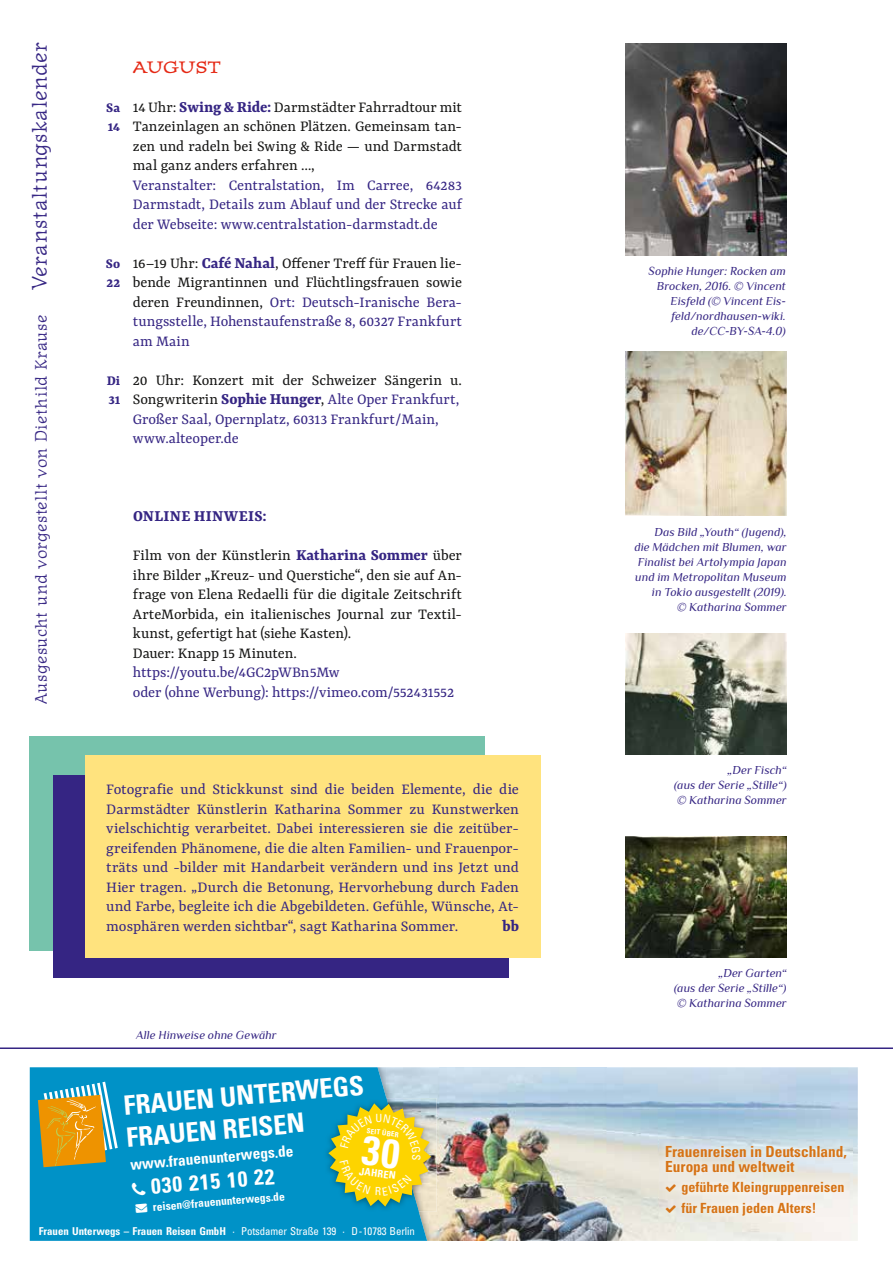
<style>
.page{position:relative;width:893px;height:1263px;background:#fff}
.page>*{position:absolute;margin:0;border:0;box-sizing:border-box;transform-origin:0 0}
.t1{font:700 condensed 26.85px/32.1px "Univers";color:#fff}
.t2{font:700 condensed 21.75px "Univers";color:#fff}
.t3{font:900 19.5px "Journal OT";letter-spacing:-.03em;color:#e52814}
.t4{font:700 17.25px "Rasa";letter-spacing:.015em;color:#352583}
.t5{font:16.5px/19.5px "Rasa";color:#352583;text-align:justify}
.t6{font:16.5px/19.5px "Rasa";letter-spacing:-.005em;color:#141413;text-align:justify}
.t7{font:16.5px "Journal OT Text";letter-spacing:.02em;color:#382885}
.t8{font:700 condensed 15.3px/15.3px "Univers";color:#d67316}
.t9{font:700 condensed 15.3px "Univers";color:#fff}
.t10{font:700 15px/19.5px "Rasa";letter-spacing:-.005em;color:#352583}
.t11{font:700 condensed 14.1px/20.4px "Univers";color:#d67316}
.t12{font:italic 12px/15px "Philosopher";letter-spacing:.01em;color:#352583;text-align:right}
.t13{font:700 condensed 11.55px "Univers";color:#fff}
.t14{font:condensed 11.25px "Univers";color:#fff}
.t15{font:condensed 10.8px "Univers";letter-spacing:-.01em;color:#fff}
.t16{font:700 condensed 10.35px "Univers";color:#fff}
.t17{font:700 condensed 7.05px "Univers";color:#fff}
.s1{font-size:21px}
.s2{font-weight:700;font-size:17.25px;color:#352583}
.s3{color:#352583}
.s4{color:#141413}
.s5{font-weight:700;font-size:17.25px}
.s6{font-weight:700}
</style>
<div class="page">
<hr style="left:0;top:1047px;width:893px;height:2px;background:#352583">
<div style="left:30px;top:736px;width:455px;height:214px;background:#76c3ac"></div>
<div style="left:53px;top:775px;width:455px;height:202px;background:#352583"></div>
<div style="left:85px;top:755px;width:455px;height:203px;background:#ffe37e"></div>
<img style="left:625px;top:44px;width:162px;height:211px">
<img style="left:625px;top:634px;width:162px;height:120px">
<img style="left:625px;top:837px;width:162px;height:120px">
<img style="left:625px;top:351px;width:162px;height:165px">
<img style="left:427px;top:1067px;width:179px;height:174px">
<img style="left:606px;top:1154px;width:84px;height:87px">
<div style="left:30px;top:1067px;width:397px;height:174px;background:#0092c7"></div>
<svg style="left:38px;top:1079px;width:82px;height:88px;background:#a09f5f"></svg>
<img style="left:419px;top:1098px;width:17px;height:114px">
<img style="left:323px;top:1206px;width:96px;height:6px">
<img style="left:660px;top:1139px;width:193px;height:83px">
<svg style="left:132px;top:1181px;width:14px;height:15px"></svg>
<svg style="left:135px;top:1203px;width:13px;height:9px"></svg>
<svg style="left:666px;top:1184px;width:10px;height:8px"></svg>
<svg style="left:666px;top:1205px;width:10px;height:7px"></svg>
<svg style="left:323px;top:1098px;width:108px;height:108px;background:#b3be48"></svg>
<p class="t7" style="left:32px;top:704px;width:663px;rotate:-90deg">Ausgesucht und vorgestellt von Diethild Krause <span class="s1">Veranstaltungskalender</span></p>
<p class="t3" style="left:133px;top:57px;width:89px">AUGUST</p>
<p class="t10" style="left:106px;top:98px;width:15px">Sa<br>14</p>
<p class="t6" style="left:133px;top:98px;width:331px">14 Uhr: <span class="s2">Swing &amp; Ride:</span> Darmstädter Fahrradtour mit Tanzeinlagen an schönen Plätzen. Gemeinsam tan&shy;zen und radeln bei Swing &amp; Ride — und Darmstadt mal ganz anders erfahren …,</p>
<p class="t5" style="left:133px;top:176px;width:331px">Veranstalter: Centralstation, Im Carree, 64283<br>Darmstadt, Details zum Ablauf und der Strecke auf der Webseite: www.centralstation-darmstadt.de</p>
<p class="t10" style="left:106px;top:254px;width:16px">So<br>22</p>
<p class="t6" style="left:133px;top:254px;width:331px">16–19 Uhr: <span class="s2">Café Nahal</span>, Offener Treff für Frauen lie&shy;bende Migrantinnen und Flüchtlingsfrauen sowie deren Freundinnen, <span class="s3">Ort: Deutsch-Iranische Bera&shy;tungsstelle, Hohenstaufenstraße 8, 60327 Frankfurt am Main</span></p>
<p class="t10" style="left:107px;top:371px;width:15px">Di<br>31</p>
<p class="t5" style="left:133px;top:371px;width:331px;text-align:left"><span class="s4">20 Uhr: Konzert mit der Schweizer Sängerin u.<br>Songwriterin</span> <span class="s5">Sophie Hunger</span><span class="s4">,</span> Alte Oper Frankfurt, Großer Saal, Opernplatz, 60313 Frankfurt/Main, www.alteoper.de</p>
<p class="t4" style="left:133px;top:505px;width:135px">ONLINE HINWEIS:</p>
<p class="t6" style="left:133px;top:546px;width:331px;text-align:left">Film von der Künstlerin <span class="s2">Katharina Sommer</span> über ihre Bilder „Kreuz- und Querstiche“, den sie auf An&shy;frage von Elena Redaelli für die digitale Zeitschrift ArteMorbida, ein italienisches Journal zur Textil&shy;kunst, gefertigt hat (siehe Kasten).<br>Dauer: Knapp 15 Minuten.</p>
<p class="t5" style="left:133px;top:663px;width:323px">https://youtu.be/4GC2pWBn5Mw<br>oder (ohne Werbung): https://vimeo.com/552431552</p>
<p class="t5" style="left:106px;top:780px;width:414px">Fotografie und Stickkunst sind die beiden Elemente, die die Darmstädter Künstlerin Katharina Sommer zu Kunstwerken vielschichtig verarbeitet. Dabei interessieren sie die zeitüber&shy;greifenden Phänomene, die die alten Familien- und Frauenpor&shy;träts und -bilder mit Handarbeit verändern und ins Jetzt und Hier tragen. „Durch die Betonung, Hervorhebung durch Faden und Farbe, begleite ich die Abgebildeten. Gefühle, Wünsche, At&shy;mosphären werden sichtbar“, sagt Katharina Sommer.</p>
<p class="t4" style="left:502px;top:915px;width:18px">bb</p>
<p class="t12" style="left:136px;top:1027px;width:142px">Alle Hinweise ohne Gewähr</p>
<h1 class="t1" style="left:122px;top:1089px;width:243px;rotate:-5deg">FRAUEN UNTERWEGS<br>FRAUEN REISEN</h1>
<p class="t14" style="left:375px;top:1111px;width:8px">U</p>
<p class="t17" style="left:367px;top:1126px;width:34px;rotate:7deg">SEIT ÜBER</p>
<p class="t9" style="left:130px;top:1155px;width:165px;rotate:-5deg">www.frauenunterwegs.de</p>
<h2 class="t2" style="left:150px;top:1173px;width:125px;rotate:-5deg">030 215 10 22</h2>
<p class="t13" style="left:152px;top:1200px;width:134px;rotate:-5deg">reisen@frauenunterwegs.de</p>
<p class="t16" style="left:360px;top:1165px;width:38px;rotate:7deg">JAHREN</p>
<p class="t15" style="left:39px;top:1225px;width:378px"><span class="s6">Frauen Unterwegs – Frauen Reisen GmbH</span> · Potsdamer Straße 139 · D-10783 Berlin</p>
<p class="t12" style="left:649px;top:263px;width:139px">Sophie Hunger: Rocken am<br>Brocken, 2016. © Vincent<br>Eisfeld (© Vincent Eis&shy;feld/nordhausen-wiki. de/CC-BY-SA-4.0)</p>
<p class="t12" style="left:634px;top:524px;width:154px">Das Bild „Youth“ (Jugend),<br>die Mädchen mit Blumen, war<br>Finalist bei Artolympia Japan und im Metropolitan Museum in Tokio ausgestellt (2019).<br>© Katharina Sommer</p>
<p class="t12" style="left:674px;top:762px;width:114px;text-align:justify;text-indent:53px">„Der Fisch“ (aus der Serie „Stille“) © Katharina Sommer</p>
<p class="t12" style="left:674px;top:965px;width:114px;text-align:justify;text-indent:44px">„Der Garten“ (aus der Serie „Stille“) © Katharina Sommer</p>
<p class="t8" style="left:665px;top:1143px;width:183px">Frauenreisen in Deutschland,<br>Europa und weltweit</p>
<p class="t11" style="left:681px;top:1177px;width:164px">geführte Kleingruppenreisen für Frauen jeden Alters!</p>
</div>
